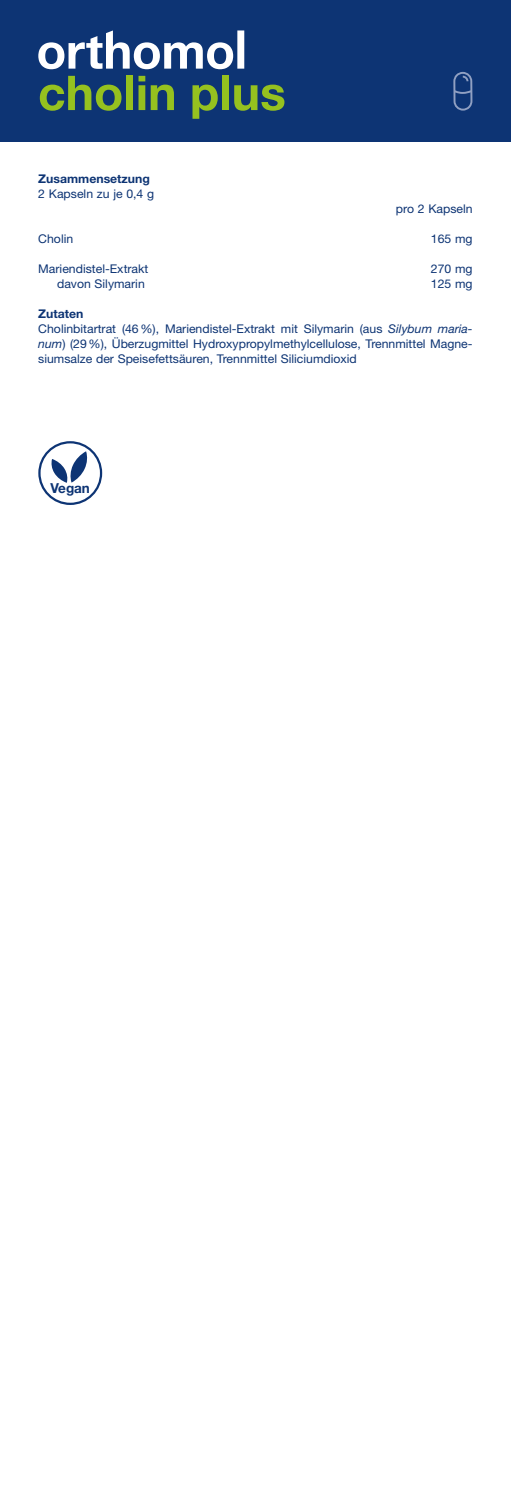
<style>
.page{position:relative;width:511px;height:1489px;background:#fff}
.page>*{position:absolute;margin:0;border:0;box-sizing:border-box;transform-origin:0 0}
.t1{font:700 13.8px "Helvetica Neue LT Pro";letter-spacing:-.005em;color:#0d3474}
.t2{font:12px/15px "Helvetica Neue LT Pro";color:#0d3474}
.t3{font:700 12px "Helvetica Neue LT Pro";color:#0d3474}
.s1{font-weight:700}
.s2{font-style:italic}
</style>
<div class="page">
<div style="left:0;top:0;width:510px;height:142px;background:#0d3474"></div>
<div style="left:38px;top:441px;width:64px;height:64px;border:2px solid #0d3474;border-radius:50%"></div>
<svg style="left:51px;top:451px;width:37px;height:32px"></svg>
<svg style="left:453px;top:72px;width:19px;height:39px"></svg>
<svg style="left:38px;top:30px;width:195px;height:39px"></svg>
<div style="left:237px;top:30px;width:7px;height:39px;background:#fff"></div>
<svg style="left:40px;top:76px;width:81px;height:35px"></svg>
<div style="left:126px;top:76px;width:7px;height:34px;background:#95c11f"></div>
<svg style="left:138px;top:76px;width:36px;height:34px"></svg>
<svg style="left:192px;top:85px;width:25px;height:34px"></svg>
<div style="left:222px;top:76px;width:6px;height:34px;background:#95c11f"></div>
<svg style="left:234px;top:85px;width:50px;height:26px"></svg>
<p class="t3" style="left:38px;top:171px;width:113px">Zusammensetzung</p>
<p class="t2" style="left:38px;top:186px;width:117px">2 Kapseln zu je 0,4 g</p>
<p class="t2" style="left:395px;top:201px;width:78px">pro 2 Kapseln</p>
<p class="t2" style="left:38px;top:231px;width:36px">Cholin</p>
<p class="t2" style="left:430px;top:231px;width:43px">165 mg</p>
<p class="t2" style="left:38px;top:261px;width:111px">Mariendistel-Extrakt</p>
<p class="t2" style="left:430px;top:261px;width:43px">270 mg</p>
<p class="t2" style="left:57px;top:276px;width:89px">davon Silymarin</p>
<p class="t2" style="left:430px;top:276px;width:43px">125 mg</p>
<p class="t2" style="left:38px;top:306px;width:435px"><span class="s1">Zutaten<br></span>Cholinbitartrat (46%), Mariendistel-Extrakt mit Silymarin (aus <span class="s2">Silybum maria&shy;num</span>) (29%), Überzugmittel Hydroxypropylmethylcellulose, Trennmittel Magne&shy;siumsalze der Speisefettsäuren, Trennmittel Siliciumdioxid</p>
<p class="t1" style="left:51px;top:480px;width:41px">Vegan</p>
</div>
